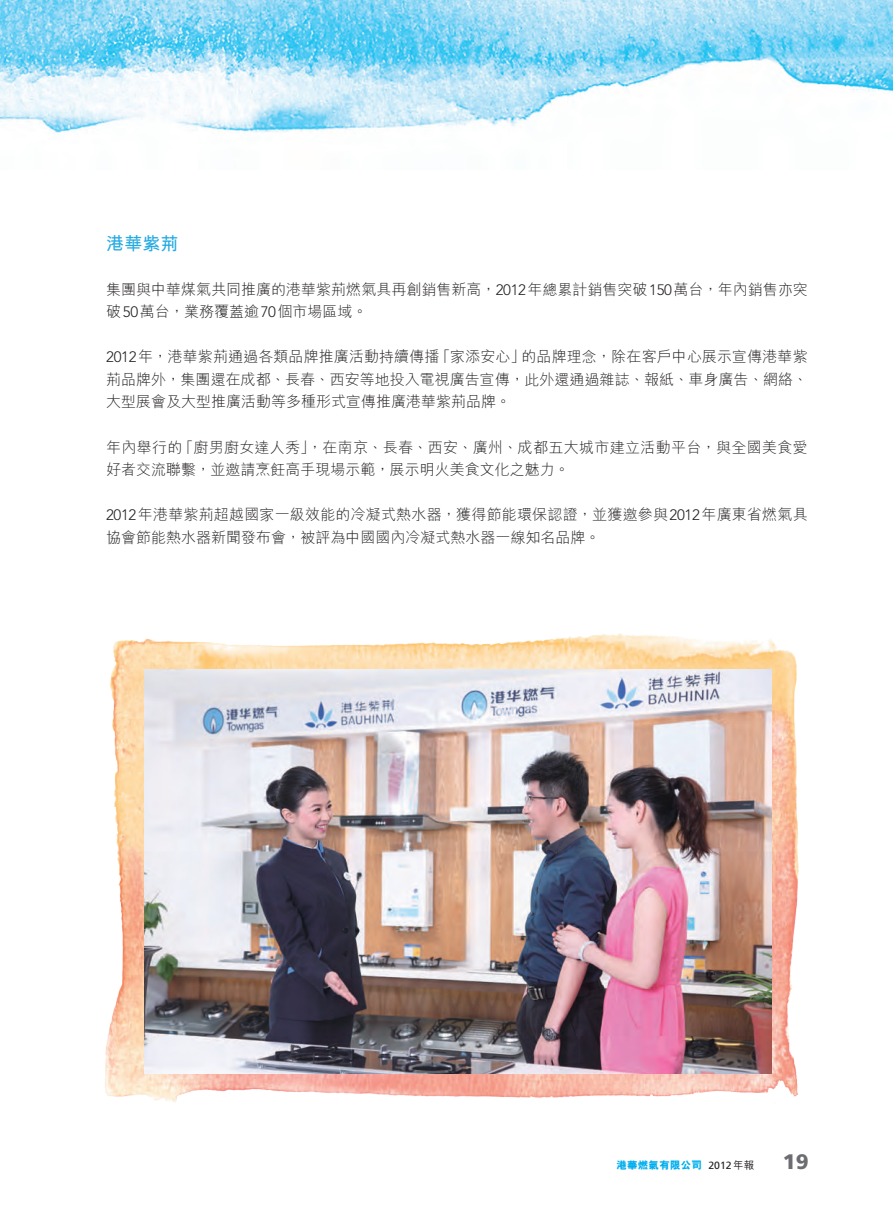
<style>
.page{position:relative;width:893px;height:1212px;background:#fff}
.page>*{position:absolute;margin:0;border:0;box-sizing:border-box;transform-origin:0 0}
.t1{font:900 21px "Frutiger LT Std";color:#6c6d70}
.t2{font:700 18px "M Hei HK";color:#24aae1}
.t3{font:300 15px/22.5px "M Hei HK";color:#231f20}
.t4{font:300 15px/22.5px "M Hei HK";letter-spacing:.02em;color:#231f20}
.t5{font:800 10.5px "M Hei HK";letter-spacing:.02em;color:#00aeef}
.s1{font-family:"Avenir LT Std"}
.s2{font-family:"Frutiger LT Std";font-weight:400;color:#231f20}
.s3{font-weight:500;color:#231f20}
</style>
<div class="page">
<img style="left:0;top:0;width:893px;height:133px">
<img style="left:104px;top:633px;width:695px;height:470px">
<img style="left:144px;top:669px;width:628px;height:404px">
<p class="t2" style="left:106px;top:230px;width:74px">港華紫荊</p>
<p class="t3" style="left:106px;top:278px;width:703px">集團與中華煤氣共同推廣的港華紫荊燃氣具再創銷售新高，<span class="s1">2012</span>年總累計銷售突破<span class="s1">150</span>萬台，年內銷售亦突破<span class="s1">50</span>萬台，業務覆蓋逾<span class="s1">70</span>個市場區域。</p>
<p class="t3" style="left:106px;top:345px;width:703px;text-align:justify"><span class="s1">2012</span>年，港華紫荊通過各類品牌推廣活動持續傳播「家添安心」的品牌理念，除在客戶中心展示宣傳港華紫荊品牌外，集團還在成都、長春、西安等地投入電視廣告宣傳，此外還通過雜誌、報紙、車身廣告、網絡、大型展會及大型推廣活動等多種形式宣傳推廣港華紫荊品牌。</p>
<p class="t4" style="left:106px;top:435px;width:703px">年內舉行的「廚男廚女達人秀」，在南京、長春、西安、廣州、成都五大城市建立活動平台，與全國美食愛好者交流聯繫，並邀請烹飪高手現場示範，展示明火美食文化之魅力。</p>
<p class="t3" style="left:106px;top:503px;width:703px"><span class="s1">2012</span>年港華紫荊超越國家一級效能的冷凝式熱水器，獲得節能環保認證，並獲邀參與<span class="s1">2012</span>年廣東省燃氣具協會節能熱水器新聞發布會，被評為中國國內冷凝式熱水器一線知名品牌。</p>
<p class="t5" style="left:616px;top:1160px;width:139px">港華燃氣有限公司 <span class="s2">2012</span><span class="s3">年報</span></p>
<h1 class="t1" style="left:783px;top:1149px;width:27px">19</h1>
</div>
